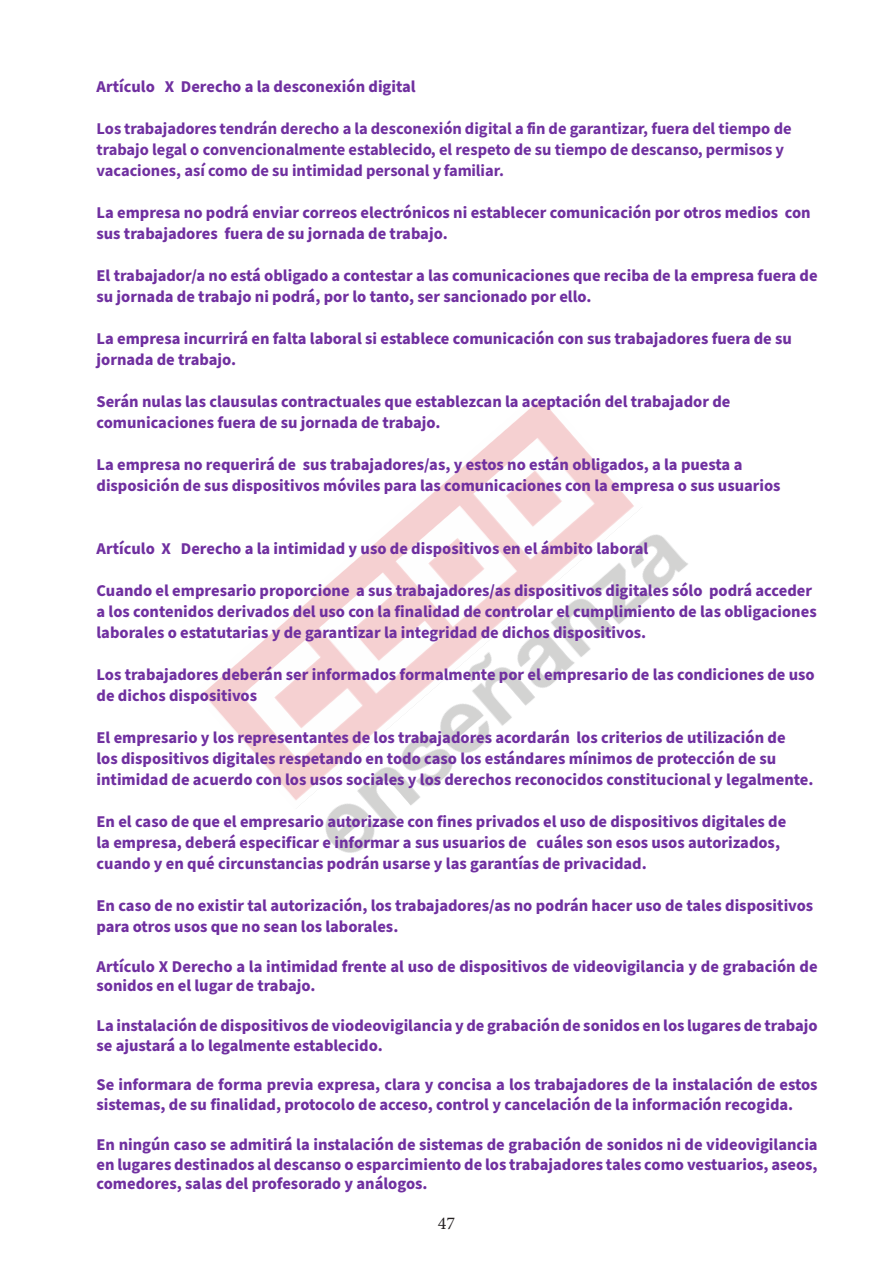
<style>
.page{position:relative;width:893px;height:1263px;background:#fff}
.page>*{position:absolute;margin:0;border:0;box-sizing:border-box;transform-origin:0 0}
.t1{font:18px "Minion Pro";color:#231f20}
.t2{font:700 16.5px/21px "Source Sans Pro";color:#7030a0}
.t3{font:16.5px/21px "Source Sans Variable";letter-spacing:.04em;color:#7030a0}
</style>
<div class="page">
<img style="left:203px;top:399px;width:485px;height:454px">
<p class="t2" style="left:97px;top:76px;width:321px">Artículo X Derecho a la desconexión digital</p>
<p class="t3" style="left:97px;top:118px;width:696px">Los trabajadores tendrán derecho a la desconexión digital a fin de garantizar, fuera del tiempo de trabajo legal o convencionalmente establecido, el respeto de su tiempo de descanso, permisos y vacaciones, así como de su intimidad personal y familiar.</p>
<p class="t2" style="left:97px;top:202px;width:716px">La empresa no podrá enviar correos electrónicos ni establecer comunicación por otros medios con sus trabajadores fuera de su jornada de trabajo.</p>
<p class="t2" style="left:97px;top:265px;width:723px">El trabajador/a no está obligado a contestar a las comunicaciones que reciba de la empresa fuera de su jornada de trabajo ni podrá, por lo tanto, ser sancionado por ello.</p>
<p class="t2" style="left:97px;top:328px;width:697px">La empresa incurrirá en falta laboral si establece comunicación con sus trabajadores fuera de su jornada de trabajo.</p>
<p class="t2" style="left:97px;top:391px;width:635px">Serán nulas las clausulas contractuales que establezcan la aceptación del trabajador de comunicaciones fuera de su jornada de trabajo.</p>
<p class="t2" style="left:97px;top:454px;width:686px">La empresa no requerirá de sus trabajadores/as, y estos no están obligados, a la puesta a disposición de sus dispositivos móviles para las comunicaciones con la empresa o sus usuarios</p>
<p class="t2" style="left:97px;top:538px;width:553px">Artículo X Derecho a la intimidad y uso de dispositivos en el ámbito laboral</p>
<p class="t2" style="left:97px;top:580px;width:722px">Cuando el empresario proporcione a sus trabajadores/as dispositivos digitales sólo podrá acceder a los contenidos derivados del uso con la finalidad de controlar el cumplimiento de las obligaciones laborales o estatutarias y de garantizar la integridad de dichos dispositivos.</p>
<p class="t2" style="left:97px;top:664px;width:720px">Los trabajadores deberán ser informados formalmente por el empresario de las condiciones de uso de dichos dispositivos</p>
<p class="t2" style="left:97px;top:727px;width:718px">El empresario y los representantes de los trabajadores acordarán los criterios de utilización de<br>los dispositivos digitales respetando en todo caso los estándares mínimos de protección de su intimidad de acuerdo con los usos sociales y los derechos reconocidos constitucional y legalmente.</p>
<p class="t2" style="left:97px;top:811px;width:691px">En el caso de que el empresario autorizase con fines privados el uso de dispositivos digitales de la empresa, deberá especificar e informar a sus usuarios de cuáles son esos usos autorizados, cuando y en qué circunstancias podrán usarse y las garantías de privacidad.</p>
<p class="t2" style="left:97px;top:895px;width:718px">En caso de no existir tal autorización, los trabajadores/as no podrán hacer uso de tales dispositivos para otros usos que no sean los laborales.</p>
<p class="t2" style="left:97px;top:957px;width:723px;line-height:19.8px">Artículo X Derecho a la intimidad frente al uso de dispositivos de videovigilancia y de grabación de sonidos en el lugar de trabajo.</p>
<p class="t2" style="left:97px;top:1016px;width:723px;line-height:19.8px">La instalación de dispositivos de viodeovigilancia y de grabación de sonidos en los lugares de trabajo se ajustará a lo legalmente establecido.</p>
<p class="t2" style="left:97px;top:1075px;width:723px;line-height:19.8px">Se informara de forma previa expresa, clara y concisa a los trabajadores de la instalación de estos sistemas, de su finalidad, protocolo de acceso, control y cancelación de la información recogida.</p>
<p class="t2" style="left:97px;top:1135px;width:723px;line-height:19.8px;text-align:justify">En ningún caso se admitirá la instalación de sistemas de grabación de sonidos ni de videovigilancia en lugares destinados al descanso o esparcimiento de los trabajadores tales como vestuarios, aseos, comedores, salas del profesorado y análogos.</p>
<p class="t1" style="left:438px;top:1211px;width:19px">47</p>
</div>
